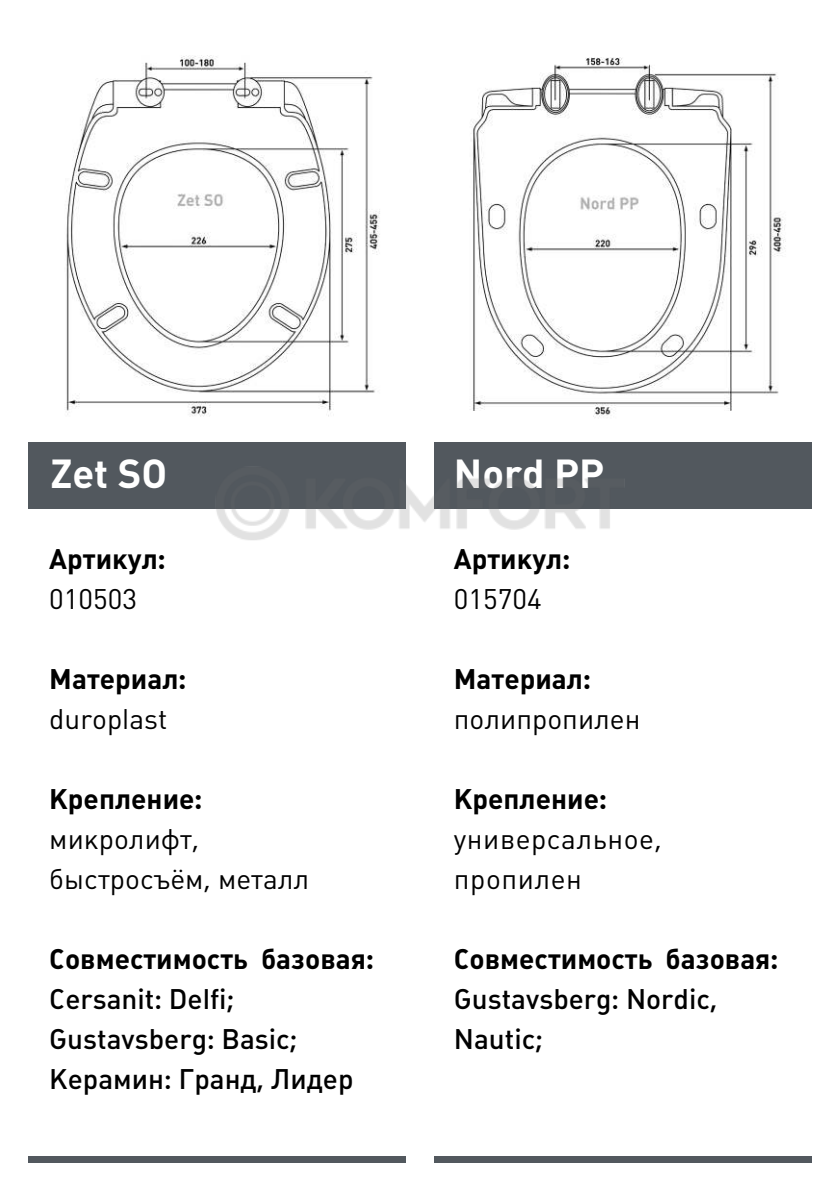
<style>
.page{position:relative;width:840px;height:1191px;background:#fff}
.page>*{position:absolute;margin:0;border:0;box-sizing:border-box;transform-origin:0 0}
.t1{font:700 40px "Plumb C";color:#fff}
.t2{font:700 28px "Plumb C";color:#000}
.t3{font:28px/40px "Plumb Medium C";color:#000}
.t4{font:28px/40px "Plumb C";color:#000}
.t5{font:28px/40px "Plumb C";letter-spacing:.02em;color:#000}
</style>
<div class="page">
<div style="left:28px;top:1156px;width:377px;height:6px;background:#52585e"></div>
<div style="left:28px;top:442px;width:377px;height:67px;background:#52585e"></div>
<img style="left:66px;top:55px;width:314px;height:362px">
<div style="left:433px;top:442px;width:377px;height:67px;background:#52585e"></div>
<div style="left:433px;top:1156px;width:377px;height:6px;background:#52585e"></div>
<img style="left:470px;top:57px;width:316px;height:360px">
<img style="left:216px;top:457px;width:394px;height:83px">
<h1 class="t1" style="left:50px;top:451px;width:118px">Zet SO</h1>
<p class="t2" style="left:49px;top:542px;width:118px">Артикул:</p>
<p class="t4" style="left:49px;top:579px;width:89px">010503</p>
<p class="t2" style="left:49px;top:662px;width:138px">Материал:</p>
<p class="t4" style="left:49px;top:699px;width:119px">duroplast</p>
<p class="t2" style="left:49px;top:782px;width:154px">Крепление:</p>
<p class="t4" style="left:49px;top:819px;width:261px">микролифт, быстросъём, металл</p>
<p class="t2" style="left:49px;top:942px;width:326px">Совместимость базовая:</p>
<p class="t3" style="left:49px;top:978px;width:305px">Cersanit: Delfi;<br>Gustavsberg: Basic;<br>Керамин: Гранд, Лидер</p>
<h1 class="t1" style="left:453px;top:451px;width:152px">Nord PP</h1>
<p class="t2" style="left:453px;top:542px;width:118px">Артикул:</p>
<p class="t4" style="left:453px;top:579px;width:89px">015704</p>
<p class="t2" style="left:453px;top:662px;width:138px">Материал:</p>
<p class="t4" style="left:453px;top:699px;width:188px">полипропилен</p>
<p class="t2" style="left:453px;top:782px;width:154px">Крепление:</p>
<p class="t5" style="left:453px;top:819px;width:210px">универсальное, пропилен</p>
<p class="t2" style="left:453px;top:942px;width:326px">Совместимость базовая:</p>
<p class="t3" style="left:453px;top:978px;width:265px">Gustavsberg: Nordic,<br>Nautic;</p>
</div>
